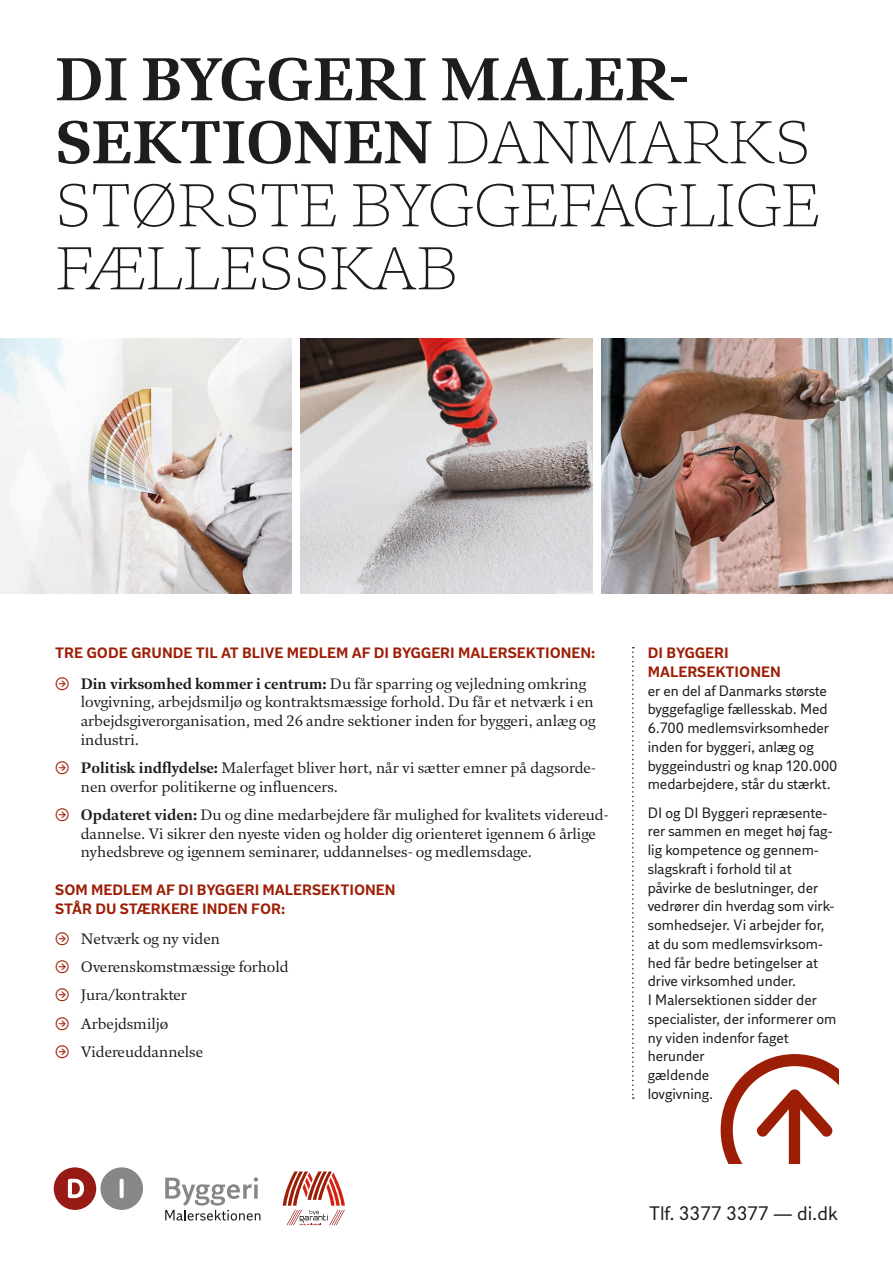
<style>
.page{position:relative;width:893px;height:1263px;background:#fff}
.page>*{position:absolute;margin:0;border:0;box-sizing:border-box;transform-origin:0 0}
.t1{font:300 60px/63px "DI Serif";color:#1d1d1b}
.t2{font:19.5px "DI Sans";color:#1d1d1b}
.t3{font:15px/18.8px "DI Serif";color:#1d1d1b}
.t4{font:15px/18.8px "DI Sans";color:#1d1d1b}
.t5{font:700 15px/18.8px "DI Sans";color:#9d1e06}
.s1{font-weight:700}
.s2{font-family:"DI Stuff";color:#9d1e06}
</style>
<div class="page">
<svg style="left:721px;top:1054px;width:118px;height:110px"></svg>
<svg style="left:632px;top:647px;width:2px;height:452px"></svg>
<img style="left:0;top:338px;width:292px;height:255px">
<img style="left:300px;top:338px;width:292px;height:255px">
<img style="left:601px;top:338px;width:292px;height:255px">
<div style="left:54px;top:1167px;width:42px;height:43px;background:#971a15;border-radius:50%"></div>
<div style="left:100px;top:1167px;width:43px;height:43px;background:#878787;border-radius:50%"></div>
<svg style="left:120px;top:1178px;width:4px;height:20px"></svg>
<svg style="left:68px;top:1179px;width:16px;height:19px"></svg>
<svg style="left:165px;top:1177px;width:95px;height:43px"></svg>
<svg style="left:283px;top:1171px;width:62px;height:54px"></svg>
<h1 class="t1" style="left:55px;top:47px;width:766px"><span class="s1">DI BYGGERI MALER-<br>SEKTIONEN</span> DANMARKS<br>STØRSTE BYGGEFAGLIGE<br>FÆLLESSKAB</h1>
<p class="t5" style="left:55px;top:644px;width:542px">TRE GODE GRUNDE TIL AT BLIVE MEDLEM AF DI BYGGERI MALERSEKTIONEN:</p>
<p class="t3" style="left:81px;top:674px;width:516px;text-indent:-26px"><span class="s2">&gt;</span> <span class="s1">Din virksomhed kommer i centrum:</span> Du får sparring og vejledning omkring lovgivning, arbejdsmiljø og kontraktsmæssige forhold. Du får et netværk i en arbejdsgiverorganisation, med 26 andre sektioner inden for byggeri, anlæg og industri.</p>
<p class="t3" style="left:81px;top:758px;width:517px;text-indent:-26px"><span class="s2">&gt;</span> <span class="s1">Politisk indflydelse:</span> Malerfaget bliver hørt, når vi sætter emner på dagsorde&shy;nen overfor politikerne og influencers.</p>
<p class="t3" style="left:81px;top:805px;width:529px;text-indent:-26px"><span class="s2">&gt;</span> <span class="s1">Opdateret viden:</span> Du og dine medarbejdere får mulighed for kvalitets videreud&shy;dannelse. Vi sikrer den nyeste viden og holder dig orienteret igennem 6 årlige nyhedsbreve og igennem seminarer, uddannelses- og medlemsdage.</p>
<p class="t5" style="left:55px;top:880px;width:342px">SOM MEDLEM AF DI BYGGERI MALERSEKTIONEN<br>STÅR DU STÆRKERE INDEN FOR:</p>
<p class="t3" style="left:55px;top:924px;width:235px;line-height:28.2px"><span class="s2">&gt;</span> Netværk og ny viden<br><span class="s2">&gt;</span> Overenskomstmæssige forhold <span class="s2">&gt;</span> Jura/kontrakter<br><span class="s2">&gt;</span> Arbejdsmiljø<br><span class="s2">&gt;</span> Videreuddannelse</p>
<p class="t5" style="left:648px;top:644px;width:135px">DI BYGGERI<br>MALERSEKTIONEN</p>
<p class="t4" style="left:648px;top:681px;width:191px">er en del af Danmarks største byggefaglige fællesskab. Med<br>6.700 medlemsvirksomheder inden for byggeri, anlæg og byggeindustri og knap 120.000 medarbejdere, står du stærkt.</p>
<p class="t4" style="left:648px;top:803px;width:190px">DI og DI Byggeri repræsente&shy;rer sammen en meget høj fag&shy;lig kompetence og gennem&shy;slagskraft i forhold til at påvirke de beslutninger, der vedrører din hverdag som virk&shy;somhedsejer. Vi arbejder for, at du som medlemsvirksom&shy;hed får bedre betingelser at drive virksomhed under.<br>I Malersektionen sidder der specialister, der informerer om ny viden indenfor faget herunder<br>gældende<br>lovgivning.</p>
<h2 class="t2" style="left:649px;top:1201px;width:190px">Tlf. 3377 3377 — di.dk</h2>
</div>
